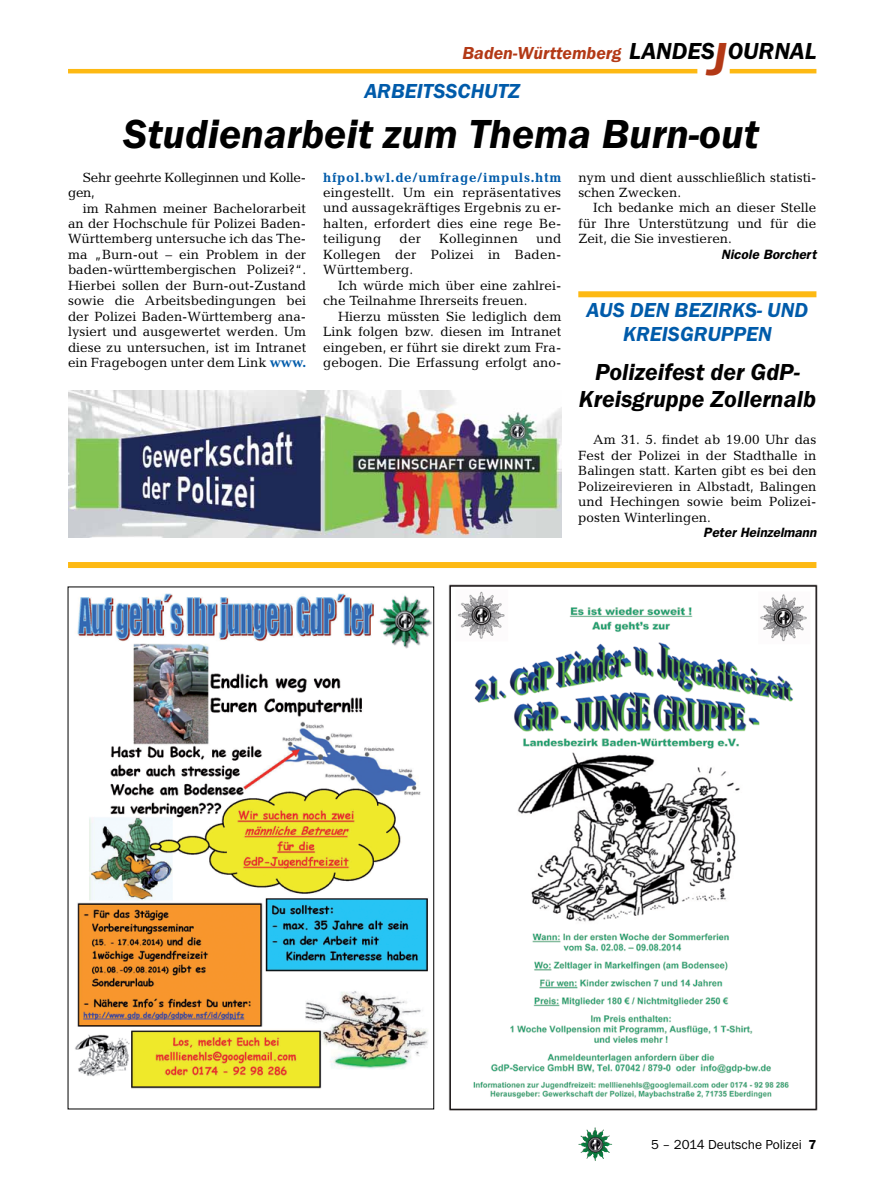
<style>
.page{position:relative;width:893px;height:1191px;background:#fff}
.page>*{position:absolute;margin:0;border:0;box-sizing:border-box;transform-origin:0 0}
.t1{font:italic 600 42px "Franklin Gothic Itc T";color:#000}
.t2{font:italic 600 24px/27px "Franklin Gothic Itc T";color:#000;text-align:center}
.t3{font:italic 600 21px/24px "Franklin Gothic Itc T";color:#005baa}
.t4{font:italic 600 18px "Franklin Gothic Itc T";color:#b33916}
.t5{font:13.5px/15.5px "Candida";color:#000;text-align:justify}
.t6{font:13.5px/15.5px "Candida";letter-spacing:-.02em;color:#000}
.t7{font:700 13.5px "Candida";letter-spacing:.05em;color:#005baa}
.t8{font:italic 600 13.5px "Franklin Gothic";color:#000}
.t9{font:13.5px "Franklin Gothic Itc T";color:#000}
.s1{font-size:48px;color:#b33916}
.s2{font-weight:700;color:#005baa}
.s3{font-weight:600}
</style>
<div class="page">
<img style="left:578px;top:1127px;width:17px;height:25px">
<hr style="left:730px;top:69px;width:86px;height:4px;background:#fdb913">
<hr style="left:68px;top:69px;width:629px;height:4px;background:#fdb913">
<div style="left:578px;top:291px;width:238px;height:6px;background:#fdb913"></div>
<img style="left:75px;top:593px;width:357px;height:496px">
<img style="left:448px;top:584px;width:370px;height:527px">
<div style="left:68px;top:562px;width:748px;height:6px;background:#fdb913"></div>
<img style="left:68px;top:390px;width:493px;height:147px">
<h3 class="t4" style="left:462px;top:42px;width:161px">Baden-Württemberg</h3>
<h2 class="t2" style="left:629px;top:37px;width:189px">LANDES<span class="s1">J</span>OURNAL</h2>
<h3 class="t3" style="left:364px;top:79px;width:28px">Arbe</h3>
<h3 class="t3" style="left:417px;top:79px;width:105px">itsschutz</h3>
<h1 class="t1" style="left:123px;top:109px;width:638px">Studienarbeit zum Thema Burn-out</h1>
<p class="t6" style="left:68px;top:169px;width:240px;text-indent:15px">Sehr geehrte Kolleginnen und Kolle&shy;gen,</p>
<p class="t5" style="left:68px;top:200px;width:240px;text-indent:15px">im Rahmen meiner Bachelorarbeit an der Hochschule für Polizei Baden-Württemberg untersuche ich das The&shy;ma „Burn-out – ein Problem in der baden-württembergischen Polizei?“.<br>Hierbei sollen der Burn-out-Zustand sowie die Arbeitsbedingungen bei der Polizei Baden-Württemberg ana&shy;lysiert und ausgewertet werden. Um diese zu untersuchen, ist im Intranet ein Fragebogen unter dem Link <span class="s2">www.</span></p>
<p class="t5" style="left:578px;top:169px;width:240px">nym und dient ausschließlich statisti&shy;schen Zwecken.</p>
<p class="t5" style="left:578px;top:200px;width:240px;text-indent:15px">Ich bedanke mich an dieser Stelle für Ihre Unterstützung und für die Zeit, die Sie investieren.</p>
<p class="t8" style="left:721px;top:246px;width:97px">Nicole Borchert</p>
<p class="t7" style="left:323px;top:169px;width:240px">hfpol.bwl.de/umfrage/impuls.htm</p>
<p class="t5" style="left:323px;top:185px;width:240px">eingestellt. Um ein repräsentatives und aussagekräftiges Ergebnis zu er&shy;halten, erfordert dies eine rege Be&shy;teiligung</p>
<p class="t5" style="left:323px;top:231px;width:240px;text-indent:213px">und Kollegen der Polizei in Baden-Württemberg.</p>
<p class="t5" style="left:323px;top:277px;width:240px;text-indent:15px">Ich würde mich über eine zahlrei&shy;che Teilnahme Ihrerseits freuen.</p>
<p class="t5" style="left:323px;top:308px;width:240px;text-indent:15px">Hierzu müssten Sie lediglich dem Link folgen bzw. diesen im Intranet eingeben, er führt sie direkt zum Fra&shy;gebogen. Die Erfassung erfolgt ano-</p>
<p class="t5" style="left:400px;top:231px;width:23px">der</p>
<p class="t5" style="left:439px;top:231px;width:80px">Kolleginnen</p>
<h3 class="t3" style="left:623px;top:298px;width:159px;text-indent:52px">Bezir ks- und<br>Kreisgruppen</h3>
<h2 class="t2" style="left:579px;top:358px;width:239px">Polizeifest der GdP-<br>Kreisgruppe Zollernalb</h2>
<p class="t5" style="left:578px;top:432px;width:240px;text-indent:15px">Am 31. 5. findet ab 19.00 Uhr das Fest der Polizei in der Stadthalle in Balingen statt. Karten gibt es bei den Polizeirevieren in Albstadt, Balingen und Hechingen sowie beim Polizei&shy;posten Winterlingen.</p>
<p class="t8" style="left:703px;top:524px;width:115px">Peter Heinzelmann</p>
<h3 class="t3" style="left:587px;top:298px;width:58px">Aus den</h3>
<p class="t9" style="left:651px;top:1136px;width:167px">5 – 2014 Deutsche Polizei <span class="s3">7</span></p>
</div>
